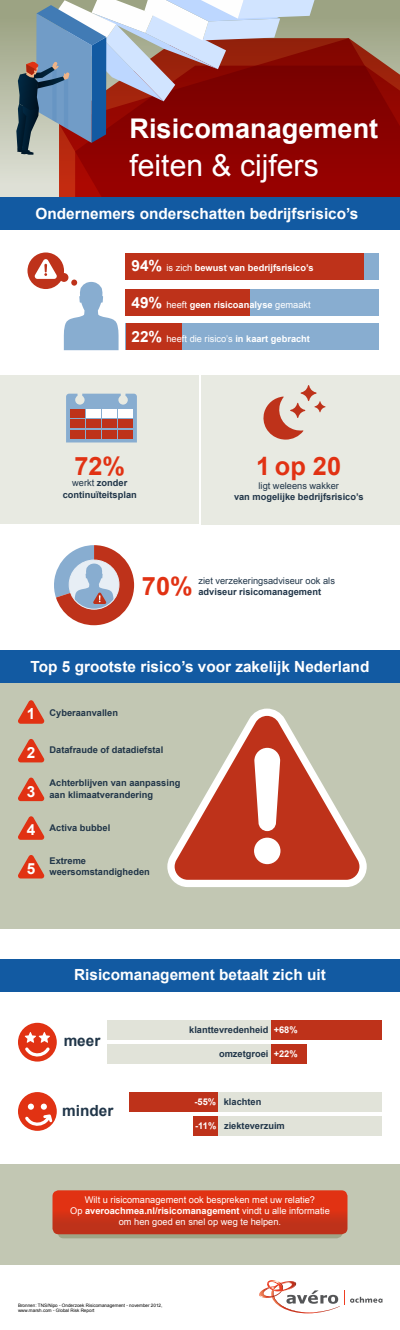
<style>
.page{position:relative;width:400px;height:1330px;background:#fff}
.page>*{position:absolute;margin:0;border:0;box-sizing:border-box;transform-origin:0 0}
.t1{font:30.15px "Arial";color:#fff}
.t2{font:700 27.15px "Arial";color:#fff}
.t3{font:700 25.35px "Arial";color:#e13213}
.t4{font:700 15.35px "Arial";color:#fff}
.t5{font:700 15.35px "Arial";color:#213649}
.t6{font:700 9.25px/11.5px "Arial";color:#213649}
.t7{font:700 9.25px "Arial";color:#fff}
.t8{font:9.25px "Arial";color:#fff}
.t9{font:9.25px "Arial";color:#213649}
.t10{font:4.6px "Arial";color:#000}
.s1{font-size:15.35px}
.s2{font-weight:400}
.s3{font-weight:700;font-size:15.35px}
.s4{font-weight:700}
.s5{color:#fff}
</style>
<div class="page">
<div style="left:0;top:682px;width:400px;height:247px;background:#c2c7b3"></div>
<svg style="left:18px;top:700px;width:26px;height:24px"></svg>
<svg style="left:18px;top:739px;width:26px;height:23px"></svg>
<svg style="left:18px;top:778px;width:26px;height:23px"></svg>
<svg style="left:18px;top:816px;width:26px;height:24px"></svg>
<svg style="left:18px;top:855px;width:26px;height:24px"></svg>
<svg style="left:167px;top:709px;width:200px;height:178px"></svg>
<svg style="left:175px;top:716px;width:184px;height:164px;fill:#be321a"></svg>
<div style="left:254px;top:838px;width:26px;height:26px;background:#fff;border-radius:50%"></div>
<svg style="left:254px;top:748px;width:26px;height:83px"></svg>
<div style="left:0;top:1164px;width:400px;height:101px;background:#c2c7b3"></div>
<div style="left:0;top:0;width:400px;height:209px;background:linear-gradient(to bottom,#979e7c,#e6e8e0)"></div>
<svg style="left:59px;top:38px;width:341px;height:159px;fill:#920100"></svg>
<svg style="left:16px;top:0;width:299px;height:155px"></svg>
<div style="left:58px;top:1205px;width:285px;height:33px;background:linear-gradient(to right,#9fa687,#9fa687);border-radius:6px"></div>
<div style="left:202px;top:375px;width:198px;height:149px;background:#e8eae2"></div>
<div style="left:0;top:375px;width:199px;height:149px;background:#e8eae2"></div>
<div style="left:0;top:959px;width:400px;height:32px;background:#125aa2"></div>
<div style="left:0;top:651px;width:400px;height:32px;background:#125aa2"></div>
<svg style="left:259px;top:1280px;width:123px;height:33px"></svg>
<div style="left:0;top:197px;width:400px;height:33px;background:#125aa2"></div>
<svg style="left:52px;top:1190px;width:296px;height:44px"></svg>
<div style="left:27px;top:253px;width:37px;height:36px;background:#be321a;border-radius:50%"></div>
<div style="left:60px;top:273px;width:8px;height:9px;background:#be321a;border-radius:50%"></div>
<svg style="left:64px;top:280px;width:55px;height:70px"></svg>
<svg style="left:35px;top:259px;width:22px;height:20px"></svg>
<svg style="left:66px;top:394px;width:71px;height:48px"></svg>
<div style="left:70px;top:409px;width:14px;height:9px;background:#be321a"></div>
<div style="left:70px;top:420px;width:14px;height:8px;background:#be321a"></div>
<div style="left:70px;top:430px;width:14px;height:9px;background:#be321a"></div>
<div style="left:86px;top:409px;width:15px;height:9px;background:#fff"></div>
<div style="left:86px;top:420px;width:15px;height:8px;background:#be321a"></div>
<div style="left:86px;top:430px;width:15px;height:9px;background:#be321a"></div>
<div style="left:102px;top:409px;width:15px;height:9px;background:#fff"></div>
<div style="left:102px;top:420px;width:15px;height:8px;background:#be321a"></div>
<div style="left:102px;top:430px;width:15px;height:9px;background:#be321a"></div>
<div style="left:118px;top:409px;width:15px;height:9px;background:#fff"></div>
<div style="left:118px;top:420px;width:15px;height:8px;background:#be321a"></div>
<div style="left:118px;top:430px;width:15px;height:9px;background:#be321a"></div>
<svg style="left:263px;top:385px;width:63px;height:55px"></svg>
<div style="left:18px;top:1023px;width:39px;height:39px;background:#e13213;border-radius:50%"></div>
<svg style="left:25px;top:1032px;width:25px;height:26px"></svg>
<div style="left:18px;top:1092px;width:39px;height:39px;background:#e13213;border-radius:50%"></div>
<svg style="left:25px;top:1104px;width:29px;height:23px"></svg>
<div style="left:271px;top:1020px;width:111px;height:19px;background:#be321a"></div>
<div style="left:126px;top:253px;width:253px;height:27px;background:#88add0"></div>
<div style="left:126px;top:289px;width:253px;height:27px;background:#88add0"></div>
<div style="left:126px;top:323px;width:253px;height:27px;background:#88add0"></div>
<div style="left:126px;top:253px;width:238px;height:27px;background:#be321a"></div>
<div style="left:126px;top:289px;width:124px;height:27px;background:#be321a"></div>
<div style="left:126px;top:323px;width:55px;height:27px;background:#be321a"></div>
<svg style="left:54px;top:545px;width:80px;height:80px"></svg>
<div style="left:69px;top:560px;width:50px;height:50px;border:1px solid #e7eef5;border-radius:50%"></div>
<div style="left:129px;top:1092px;width:90px;height:19px;background:#be321a"></div>
<div style="left:193px;top:1117px;width:26px;height:19px;background:#be321a"></div>
<div style="left:271px;top:1044px;width:36px;height:20px;background:#be321a"></div>
<div style="left:108px;top:1020px;width:163px;height:19px;background:#e1e3d9"></div>
<div style="left:219px;top:1092px;width:163px;height:19px;background:#e1e3d9"></div>
<div style="left:108px;top:1044px;width:163px;height:20px;background:#e1e3d9"></div>
<div style="left:219px;top:1117px;width:163px;height:19px;background:#e1e3d9"></div>
<p class="t2" style="left:129px;top:111px;width:250px">Risicomanagement</p>
<p class="t1" style="left:129px;top:146px;width:191px">feiten &amp; cijfers</p>
<p class="t4" style="left:36px;top:203px;width:324px">Ondernemers onderschatten bedrijfsrisico’s</p>
<p class="t7" style="left:132px;top:261px;width:183px"><span class="s1">94%</span> <span class="s2">is zich</span> bewust van bedrijfsrisico’s</p>
<p class="t7" style="left:132px;top:298px;width:181px"><span class="s1">49%</span> <span class="s2">heeft</span> geen risicoanalyse <span class="s2">gemaakt</span></p>
<p class="t8" style="left:132px;top:332px;width:180px"><span class="s3">22%</span> heeft die risico’s <span class="s4">in kaart gebracht</span></p>
<p class="t3" style="left:74px;top:450px;width:52px">72%</p>
<p class="t6" style="left:63px;top:489px;width:76px">continuïteitsplan</p>
<p class="t6" style="left:72px;top:478px;width:57px"><span class="s2">werkt</span> zonder</p>
<p class="t3" style="left:256px;top:450px;width:86px">1 op 20</p>
<p class="t9" style="left:259px;top:480px;width:82px">ligt weleens wakker</p>
<p class="t6" style="left:234px;top:491px;width:131px">van mogelijke bedrijfsrisico’s</p>
<p class="t3" style="left:142px;top:570px;width:52px">70%</p>
<p class="t9" style="left:198px;top:574px;width:138px">ziet verzekeringsadviseur ook als</p>
<p class="t6" style="left:198px;top:587px;width:124px">adviseur risicomanagement</p>
<p class="t4" style="left:31px;top:657px;width:340px">Top 5 grootste risico’s voor zakelijk Nederland</p>
<p class="t4" style="left:27px;top:704px;width:10px">1</p>
<p class="t4" style="left:27px;top:743px;width:10px">2</p>
<p class="t4" style="left:27px;top:781px;width:10px">3</p>
<p class="t4" style="left:27px;top:820px;width:10px">4</p>
<p class="t4" style="left:27px;top:859px;width:10px">5</p>
<p class="t6" style="left:50px;top:707px;width:70px">Cyberaanvallen</p>
<p class="t6" style="left:50px;top:745px;width:115px">Datafraude of datadiefstal</p>
<p class="t6" style="left:50px;top:778px;width:132px">Achterblijven van aanpassing aan klimaatverandering</p>
<p class="t6" style="left:50px;top:822px;width:62px">Activa bubbel</p>
<p class="t6" style="left:50px;top:855px;width:102px">Extreme weersomstandigheden</p>
<p class="t4" style="left:74px;top:965px;width:253px">Risicomanagement betaalt zich uit</p>
<p class="t5" style="left:64px;top:1031px;width:38px">meer</p>
<p class="t5" style="left:62px;top:1101px;width:53px">minder</p>
<p class="t6" style="left:189px;top:1024px;width:110px">klanttevredenheid <span class="s5">+68%</span></p>
<p class="t6" style="left:219px;top:1049px;width:80px">omzetgroei <span class="s5">+22%</span></p>
<p class="t6" style="left:194px;top:1096px;width:68px"><span class="s5">-55%</span> klachten</p>
<p class="t6" style="left:195px;top:1120px;width:91px"><span class="s5">-11%</span> ziekteverzuim</p>
<p class="t8" style="left:85px;top:1194px;width:232px">Wilt u risicomanagement ook bespreken met uw relatie?</p>
<p class="t7" style="left:70px;top:1205px;width:261px"><span class="s2">Op</span> averoachmea.nl/risicomanagement <span class="s2">vindt u alle informatie</span></p>
<p class="t8" style="left:119px;top:1216px;width:164px">om hen goed en snel op weg te helpen.</p>
<p class="t10" style="left:18px;top:1302px;width:146px">Bronnen: TNS/Nipo - Onderzoek Risicomanagement - november 2012,</p>
<p class="t10" style="left:18px;top:1308px;width:78px">www.marsh.com - Global Risk Report</p>
</div>
